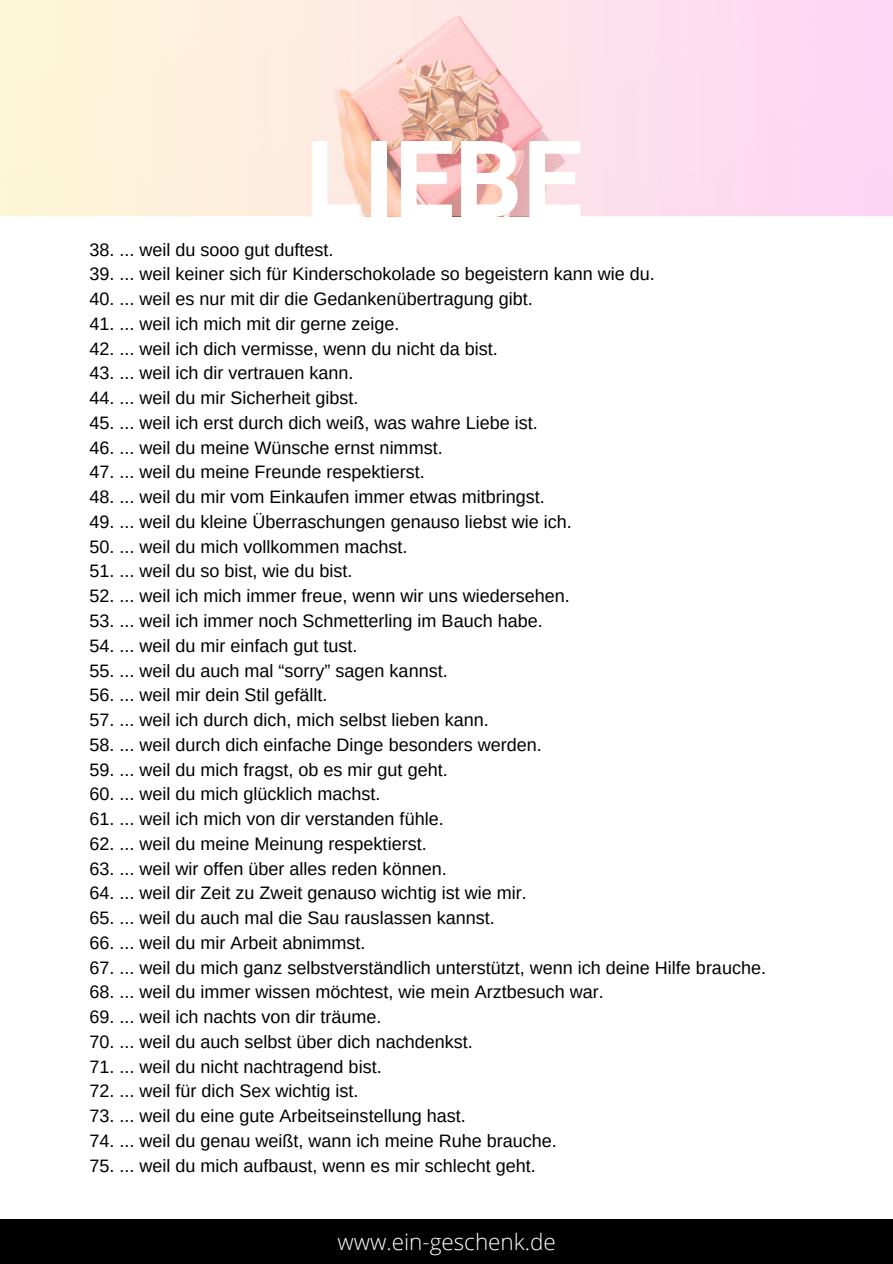
<style>
.page{position:relative;width:893px;height:1264px;background:#fff}
.page>*{position:absolute;margin:0;border:0;box-sizing:border-box;transform-origin:0 0}
.t1{font:700 106.95px "Roboto";color:#fff}
.t2{font:300 22.5px "Open Sans";color:#fff}
.t3{font:22.5px "Open Sans";color:#fff}
.t4{font:18px "Arimo";color:#000}
</style>
<div class="page">
<svg style="left:0;top:0;width:892px;height:216px;background:#fbdfdd"></svg>
<div style="left:0;top:1219px;width:892px;height:44px;background:#000"></div>
<h1 class="t1" style="left:305px;top:104px;width:279px">LIEBE</h1>
<p class="t4" style="left:89px;top:238px;width:246px">38. ... weil du sooo gut duftest.</p>
<p class="t4" style="left:89px;top:263px;width:567px">39. ... weil keiner sich für Kinderschokolade so begeistern kann wie du.</p>
<p class="t4" style="left:89px;top:287px;width:445px">40. ... weil es nur mit dir die Gedankenübertragung gibt.</p>
<p class="t4" style="left:89px;top:312px;width:312px">41. ... weil ich mich mit dir gerne zeige.</p>
<p class="t4" style="left:89px;top:337px;width:410px">42. ... weil ich dich vermisse, wenn du nicht da bist.</p>
<p class="t4" style="left:89px;top:362px;width:266px">43. ... weil ich dir vertrauen kann.</p>
<p class="t4" style="left:89px;top:386px;width:271px">44. ... weil du mir Sicherheit gibst.</p>
<p class="t4" style="left:89px;top:411px;width:450px">45. ... weil ich erst durch dich weiß, was wahre Liebe ist.</p>
<p class="t4" style="left:89px;top:436px;width:355px">46. ... weil du meine Wünsche ernst nimmst.</p>
<p class="t4" style="left:89px;top:461px;width:337px">47. ... weil du meine Freunde respektierst.</p>
<p class="t4" style="left:89px;top:485px;width:457px">48. ... weil du mir vom Einkaufen immer etwas mitbringst.</p>
<p class="t4" style="left:89px;top:510px;width:484px">49. ... weil du kleine Überraschungen genauso liebst wie ich.</p>
<p class="t4" style="left:89px;top:535px;width:320px">50. ... weil du mich vollkommen machst.</p>
<p class="t4" style="left:89px;top:560px;width:265px">51. ... weil du so bist, wie du bist.</p>
<p class="t4" style="left:89px;top:584px;width:482px">52. ... weil ich mich immer freue, wenn wir uns wiedersehen.</p>
<p class="t4" style="left:89px;top:609px;width:455px">53. ... weil ich immer noch Schmetterling im Bauch habe.</p>
<p class="t4" style="left:89px;top:634px;width:270px">54. ... weil du mir einfach gut tust.</p>
<p class="t4" style="left:89px;top:659px;width:360px">55. ... weil du auch mal “sorry” sagen kannst.</p>
<p class="t4" style="left:89px;top:683px;width:240px">56. ... weil mir dein Stil gefällt.</p>
<p class="t4" style="left:89px;top:708px;width:401px">57. ... weil ich durch dich, mich selbst lieben kann.</p>
<p class="t4" style="left:89px;top:733px;width:454px">58. ... weil durch dich einfache Dinge besonders werden.</p>
<p class="t4" style="left:89px;top:758px;width:360px">59. ... weil du mich fragst, ob es mir gut geht.</p>
<p class="t4" style="left:89px;top:782px;width:293px">60. ... weil du mich glücklich machst.</p>
<p class="t4" style="left:89px;top:807px;width:356px">61. ... weil ich mich von dir verstanden fühle.</p>
<p class="t4" style="left:89px;top:832px;width:339px">62. ... weil du meine Meinung respektierst.</p>
<p class="t4" style="left:89px;top:857px;width:359px">63. ... weil wir offen über alles reden können.</p>
<p class="t4" style="left:89px;top:881px;width:439px">64. ... weil dir Zeit zu Zweit genauso wichtig ist wie mir.</p>
<p class="t4" style="left:89px;top:906px;width:407px">65. ... weil du auch mal die Sau rauslassen kannst.</p>
<p class="t4" style="left:89px;top:931px;width:278px">66. ... weil du mir Arbeit abnimmst.</p>
<p class="t4" style="left:89px;top:956px;width:678px">67. ... weil du mich ganz selbstverständlich unterstützt, wenn ich deine Hilfe brauche.</p>
<p class="t4" style="left:89px;top:980px;width:516px">68. ... weil du immer wissen möchtest, wie mein Arztbesuch war.</p>
<p class="t4" style="left:89px;top:1005px;width:294px">69. ... weil ich nachts von dir träume.</p>
<p class="t4" style="left:89px;top:1030px;width:385px">70. ... weil du auch selbst über dich nachdenkst.</p>
<p class="t4" style="left:89px;top:1055px;width:294px">71. ... weil du nicht nachtragend bist.</p>
<p class="t4" style="left:89px;top:1079px;width:271px">72. ... weil für dich Sex wichtig ist.</p>
<p class="t4" style="left:89px;top:1104px;width:378px">73. ... weil du eine gute Arbeitseinstellung hast.</p>
<p class="t4" style="left:89px;top:1129px;width:469px">74. ... weil du genau weißt, wann ich meine Ruhe brauche.</p>
<p class="t4" style="left:89px;top:1154px;width:448px">75. ... weil du mich aufbaust, wenn es mir schlecht geht.</p>
<p class="t2" style="left:345px;top:1222px;width:220px">www.ein-geschenk.de</p>
<p class="t3" style="left:329px;top:1222px;width:230px">w w.ein-geschenk.de</p>
</div>
